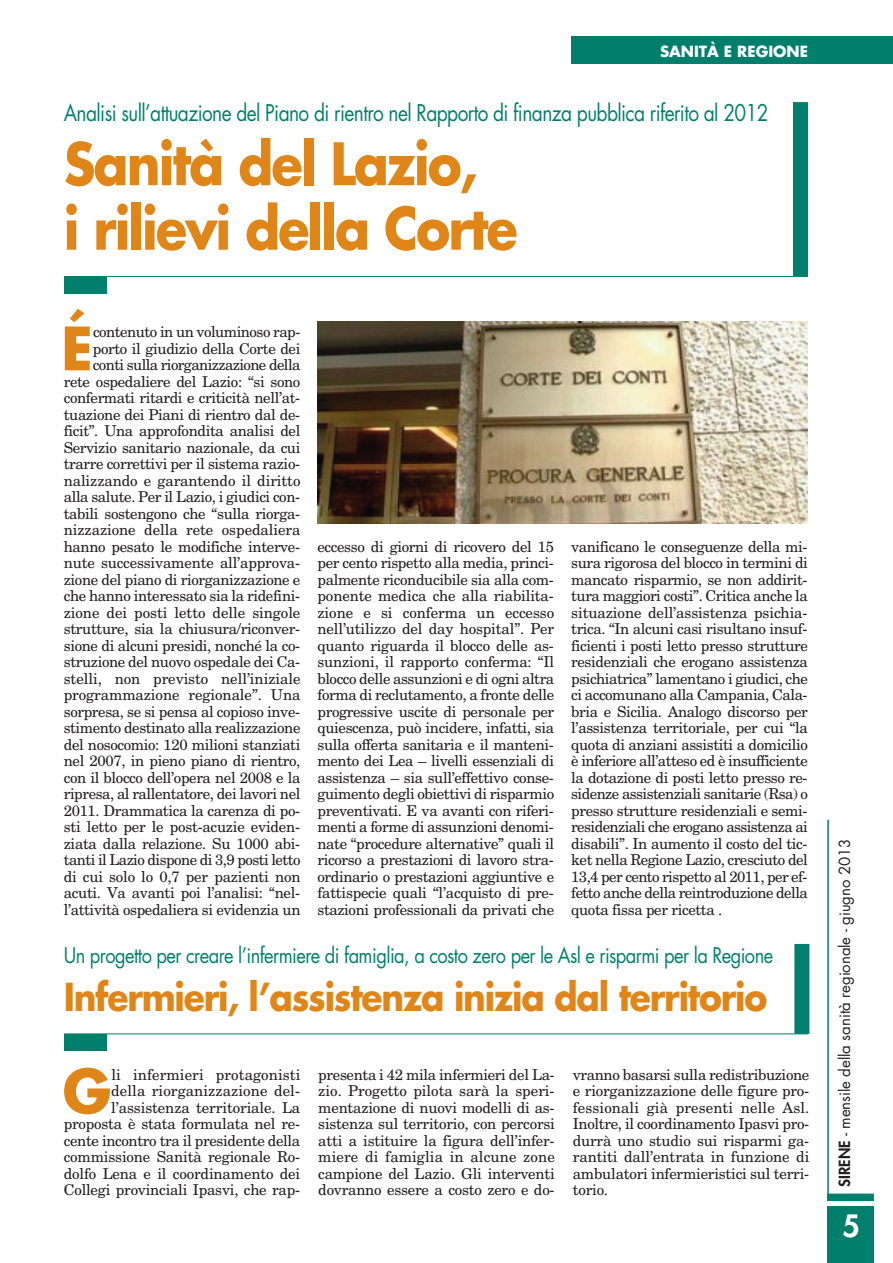
<style>
.page{position:relative;width:893px;height:1263px;background:#fff}
.page>*{position:absolute;margin:0;border:0;box-sizing:border-box;transform-origin:0 0}
.t1{font:700 58.2px "Futura";color:#e08619}
.t2{font:700 57px/64.5px "Futura";letter-spacing:-.035em;color:#e08619;scale:.9 1}
.t3{font:700 37.5px "Futura";letter-spacing:-.035em;color:#e08619;scale:.92 1}
.t4{font:800 30px "Futura";color:#fff}
.t5{font:22.5px "Futura";letter-spacing:-.03em;color:#00806c;scale:.85 1}
.t6{font:21px "Futura";letter-spacing:-.03em;color:#00806c;scale:.87 1}
.t7{font:15px/16.5px "New Century Schlbk";letter-spacing:-.025em;color:#231f20;text-align:justify}
.t8{font:15px "Futura";letter-spacing:-.005em;color:#231f20}
.t9{font:700 15px "Futura";color:#fff}
.s1{font-weight:800}
</style>
<div class="page">
<div style="left:827px;top:1193px;width:47px;height:8px;background:#00806c"></div>
<hr style="left:827px;top:820px;width:2px;height:381px;background:#00806c">
<div style="left:827px;top:1207px;width:47px;height:56px;background:#00806c"></div>
<div style="left:571px;top:37px;width:322px;height:27px;background:#00806c"></div>
<div style="left:64px;top:276px;width:42px;height:17px;background:#00806c"></div>
<hr style="left:64px;top:276px;width:744px;height:1px;background:#00806c">
<div style="left:793px;top:102px;width:15px;height:175px;background:#00806c"></div>
<div style="left:64px;top:1034px;width:42px;height:16px;background:#00806c"></div>
<hr style="left:64px;top:1033px;width:744px;height:1px;background:#00806c">
<div style="left:794px;top:944px;width:15px;height:90px;background:#00806c"></div>
<img style="left:317px;top:322px;width:491px;height:201px">
<p class="t9" style="left:660px;top:44px;width:149px">SANITÀ E REGIONE</p>
<h3 class="t5" style="left:64px;top:102px;width:831px">Analisi sull’attuazione del Piano di rientro nel Rapporto di finanza pubblica riferito al 2012</h3>
<h2 class="t2" style="left:64px;top:137px;width:506px">Sanità del Lazio,<br>i rilievi della Corte</h2>
<h1 class="t1" style="left:61px;top:322px;width:33px">É</h1>
<p class="t7" style="left:64px;top:324px;width:238px;text-align:right">contenuto in un voluminoso rap&shy;porto il giudizio della Corte dei conti sulla riorganizzazione della rete ospedaliere del Lazio: “si sono confermati ritardi e criticità nell’at&shy;tuazione dei Piani di rientro dal de&shy;ficit”. Una approfondita analisi del Servizio sanitario nazionale, da cui trarre correttivi per il sistema razio&shy;nalizzando e garantendo il diritto alla salute. Per il Lazio, i giudici con&shy;tabili sostengono che “sulla riorga&shy;nizzazione della rete ospedaliera hanno pesato le modifiche interve&shy;nute successivamente all’approva&shy;zione del piano di riorganizzazione e che hanno interessato sia la ridefini&shy;zione dei posti letto delle singole strutture, sia la chiusura/riconver&shy;sione di alcuni presidi, nonché la co&shy;struzione del nuovo ospedale dei Ca&shy;stelli, non previsto nell’iniziale programmazione regionale”. Una sorpresa, se si pensa al copioso inve&shy;stimento destinato alla realizzazione del nosocomio: 120 milioni stanziati nel 2007, in pieno piano di rientro, con il blocco dell’opera nel 2008 e la ripresa, al rallentatore, dei lavori nel 2011. Drammatica la carenza di po&shy;sti letto per le post-acuzie eviden&shy;ziata dalla relazione. Su 1000 abi&shy;tanti il Lazio dispone di 3,9 posti letto di cui solo lo 0,7 per pazienti non acuti. Va avanti poi l’analisi: “nel&shy;l’attività ospedaliera si evidenzia un</p>
<p class="t7" style="left:317px;top:538px;width:238px">eccesso di giorni di ricovero del 15 per cento rispetto alla media, princi&shy;palmente riconducibile sia alla com&shy;ponente medica che alla riabilita&shy;zione e si conferma un eccesso nell’utilizzo del day hospital”. Per quanto riguarda il blocco delle as&shy;sunzioni, il rapporto conferma: “Il blocco delle assunzioni e di ogni altra forma di reclutamento, a fronte delle progressive uscite di personale per quiescenza, può incidere, infatti, sia sulla offerta sanitaria e il manteni&shy;mento dei Lea – livelli essenziali di assistenza – sia sull’effettivo conse&shy;guimento degli obiettivi di risparmio preventivati. E va avanti con riferi&shy;menti a forme di assunzioni denomi&shy;nate “procedure alternative” quali il ricorso a prestazioni di lavoro stra&shy;ordinario o prestazioni aggiuntive e fattispecie quali “l’acquisto di pre&shy;stazioni professionali da privati che</p>
<p class="t7" style="left:571px;top:538px;width:238px">vanificano le conseguenze della mi&shy;sura rigorosa del blocco in termini di mancato risparmio, se non addirit&shy;tura maggiori costi”. Critica anche la situazione dell’assistenza psichia&shy;trica. “In alcuni casi risultano insuf&shy;ficienti i posti letto presso strutture residenziali che erogano assistenza psichiatrica” lamentano i giudici, che ci accomunano alla Campania, Cala&shy;bria e Sicilia. Analogo discorso per l’assistenza territoriale, per cui “la quota di anziani assistiti a domicilio è inferiore all’atteso ed è insufficiente la dotazione di posti letto presso re&shy;sidenze assistenziali sanitarie (Rsa) o presso strutture residenziali e semi&shy;residenziali che erogano assistenza ai disabili”. In aumento il costo del tic&shy;ket nella Regione Lazio, cresciuto del 13,4 per cento rispetto al 2011, per ef&shy;fetto anche della reintroduzione della quota fissa per ricetta .</p>
<h3 class="t6" style="left:64px;top:946px;width:817px">Un progetto per creare l’infermiere di famiglia, a costo zero per le Asl e risparmi per la Regione</h3>
<h3 class="t3" style="left:64px;top:980px;width:766px">Infermieri, l’assistenza inizia dal territorio</h3>
<h1 class="t1" style="left:63px;top:1064px;width:50px">G</h1>
<p class="t7" style="left:64px;top:1066px;width:238px;text-align:right">li infermieri protagonisti<br>della riorganizzazione del&shy;l’assistenza territoriale. La proposta è stata formulata nel re&shy;cente incontro tra il presidente della commissione Sanità regionale Ro&shy;dolfo Lena e il coordinamento dei Collegi provinciali Ipasvi, che rap-</p>
<p class="t7" style="left:318px;top:1066px;width:238px">presenta i 42 mila infermieri del La&shy;zio. Progetto pilota sarà la speri&shy;mentazione di nuovi modelli di as&shy;sistenza sul territorio, con percorsi atti a istituire la figura dell’infer&shy;miere di famiglia in alcune zone campione del Lazio. Gli interventi dovranno essere a costo zero e do-</p>
<p class="t7" style="left:573px;top:1066px;width:238px">vranno basarsi sulla redistribuzione e riorganizzazione delle figure pro&shy;fessionali già presenti nelle Asl.<br>Inoltre, il coordinamento Ipasvi pro&shy;durrà uno studio sui risparmi ga&shy;rantiti dall’entrata in funzione di ambulatori infermieristici sul terri&shy;torio.</p>
<p class="t8" style="left:838px;top:1186px;width:349px;rotate:-90deg"><span class="s1">SIRENE</span> - mensile della sanità regionale - giugno 2013</p>
<h3 class="t4" style="left:842px;top:1211px;width:19px">5</h3>
</div>
